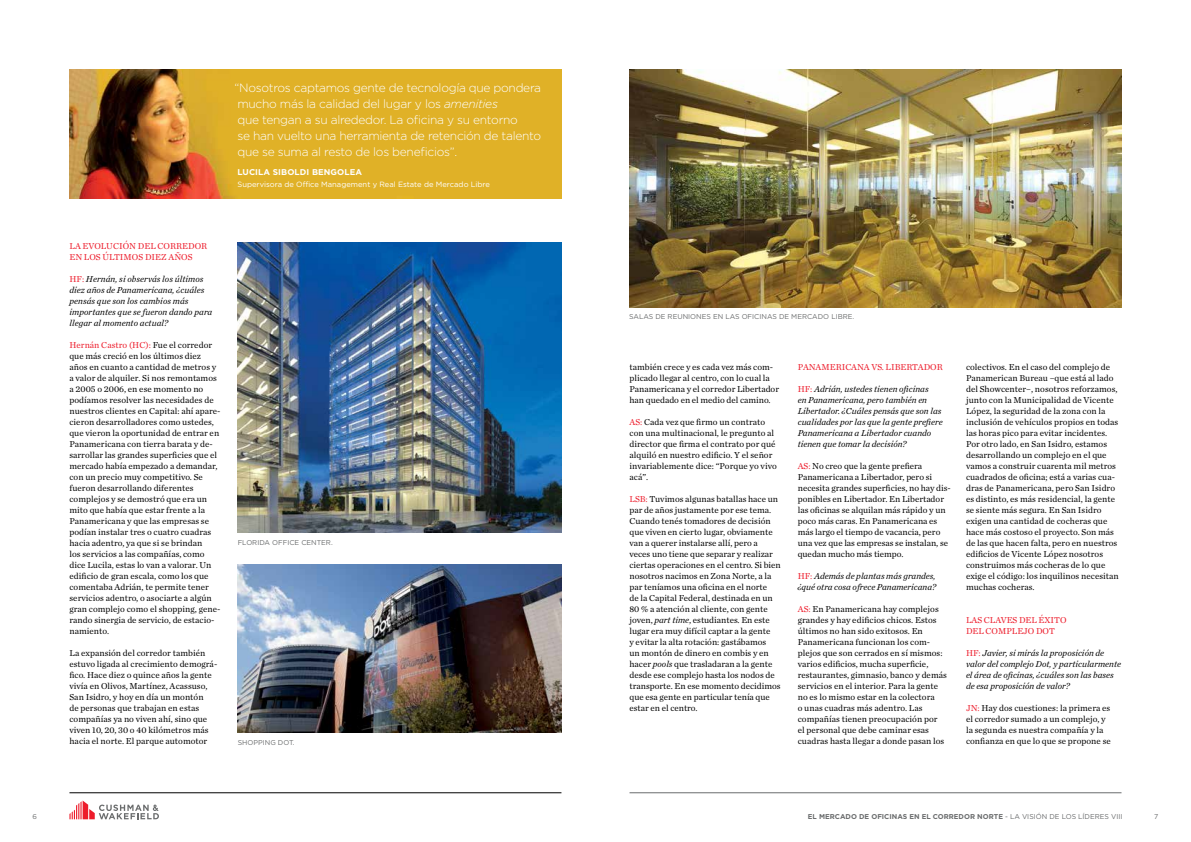
<style>
.page{position:relative;width:1191px;height:842px;background:#fff}
.page>*{position:absolute;margin:0;border:0;box-sizing:border-box;transform-origin:0 0}
.t1{font:300 12px/16px "Gotham";letter-spacing:-.025em;color:#fff}
.t2{font:9px/11px "Chronicle Text G1";letter-spacing:.005em;color:#000}
.t3{font:italic 9px/11px "Chronicle Text G1";color:#000}
.t4{font:9px/11px "Chronicle Text G1";color:#ed1c2b}
.t5{font:700 8.4px "Gotham";letter-spacing:.01em;color:#fff}
.t6{font:7.6px "Gotham";color:#fff}
.t7{font:7px "Gotham";color:#6a6c6d}
.t8{font:700 7px "Gotham";color:#6a6c6d}
.s1{font-style:italic}
.s2{font-style:normal;color:#ed1c2b}
.s3{color:#ed1c2b}
.s4{font-weight:400}
</style>
<div class="page">
<hr style="left:629px;top:792px;width:492px;height:1px;background:#6a6c6d">
<hr style="left:69px;top:792px;width:492px;height:1px;background:#000">
<svg style="left:69px;top:800px;width:90px;height:19px"></svg>
<img style="left:238px;top:242px;width:323px;height:291px">
<img style="left:629px;top:69px;width:492px;height:238px">
<img style="left:69px;top:69px;width:492px;height:129px">
<img style="left:238px;top:564px;width:323px;height:168px">
<p class="t1" style="left:235px;top:80px;width:308px">“Nosotros captamos gente de tecnología que pondera mucho más la calidad del lugar y los <span class="s1">amenities<br></span>que tengan a su alrededor. La oficina y su entorno<br>se han vuelto una herramienta de retención de talento que se suma al resto de los beneficios”.</p>
<p class="t5" style="left:237px;top:167px;width:126px">LUCILA SIBOLDI BENGOLEA</p>
<p class="t6" style="left:237px;top:180px;width:254px">SUPERVISORA DE OFFICE MANAGEMENT Y REAL ESTATE DE MERCADO LIBRE</p>
<p class="t4" style="left:69px;top:240px;width:139px">LA EVOLUCIÓN DEL CORREDOR<br>EN LOS ÚLTIMOS DIEZ AÑOS</p>
<p class="t3" style="left:69px;top:273px;width:144px"><span class="s2">HF:</span> Hernán, si observás los últimos diez años de Panamericana, ¿cuáles pensás que son los cambios más importantes que se fueron dando para llegar al momento actual?</p>
<p class="t2" style="left:69px;top:339px;width:153px"><span class="s3">Hernán Castro (HC):</span> Fue el corredor que más creció en los últimos diez años en cuanto a cantidad de metros y a valor de alquiler. Si nos remontamos a 2005 o 2006, en ese momento no podíamos resolver las necesidades de nuestros clientes en Capital: ahí apare&shy;cieron desarrolladores como ustedes, que vieron la oportunidad de entrar en Panamericana con tierra barata y de&shy;sarrollar las grandes superficies que el mercado había empezado a demandar, con un precio muy competitivo. Se fueron desarrollando diferentes complejos y se demostró que era un mito que había que estar frente a la Panamericana y que las empresas se podían instalar tres o cuatro cuadras hacia adentro, ya que si se brindan<br>los servicios a las compañías, como dice Lucila, estas lo van a valorar. Un edificio de gran escala, como los que comentaba Adrián, te permite tener servicios adentro, o asociarte a algún gran complejo como el shopping, gene&shy;rando sinergia de servicio, de estacio&shy;namiento.</p>
<p class="t2" style="left:69px;top:647px;width:149px">La expansión del corredor también estuvo ligada al crecimiento demográ&shy;fico. Hace diez o quince años la gente vivía en Olivos, Martínez, Acassuso, San Isidro, y hoy en día un montón<br>de personas que trabajan en estas compañías ya no viven ahí, sino que viven 10, 20, 30 o 40 kilómetros más hacia el norte. El parque automotor</p>
<p class="t7" style="left:238px;top:538px;width:96px">FLORIDA OFFICE CENTER.</p>
<p class="t7" style="left:238px;top:738px;width:58px">SHOPPING DOT.</p>
<p class="t7" style="left:629px;top:312px;width:227px">SALAS DE REUNIONES EN LAS OFICINAS DE M ERCADO LIBRE.</p>
<p class="t2" style="left:629px;top:361px;width:151px">también crece y es cada vez más com&shy;plicado llegar al centro, con lo cual la Panamericana y el corredor Libertador han quedado en el medio del camino.</p>
<p class="t2" style="left:629px;top:416px;width:149px"><span class="s3">AS:</span> Cada vez que firmo un contrato con una multinacional, le pregunto al director que firma el contrato por qué alquiló en nuestro edificio. Y el señor invariablemente dice: “Porque yo vivo acá”.</p>
<p class="t2" style="left:629px;top:493px;width:153px"><span class="s3">LSB:</span> Tuvimos algunas batallas hace un par de años justamente por ese tema.<br>Cuando tenés tomadores de decisión que viven en cierto lugar, obviamente van a querer instalarse allí, pero a veces uno tiene que separar y realizar ciertas operaciones en el centro. Si bien nosotros nacimos en Zona Norte, a la par teníamos una oficina en el norte<br>de la Capital Federal, destinada en un 80 % a atención al cliente, con gente joven, <span class="s1">part time</span>, estudiantes. En este lugar era muy difícil captar a la gente<br>y evitar la alta rotación: gastábamos<br>un montón de dinero en combis y en hacer <span class="s1">pools</span> que trasladaran a la gente desde ese complejo hasta los nodos de transporte. En ese momento decidimos que esa gente en particular tenía que estar en el centro.</p>
<p class="t4" style="left:797px;top:361px;width:146px">PANAMERICANA VS. LIBERTADOR</p>
<p class="t3" style="left:797px;top:383px;width:146px"><span class="s2">HF:</span> Adrián, ustedes tienen oficinas<br>en Panamericana, pero también en Libertador. ¿Cuáles pensás que son las cualidades por las que la gente prefiere Panamericana a Libertador cuando tienen que tomar la decisión?</p>
<p class="t2" style="left:797px;top:460px;width:155px"><span class="s3">AS:</span> No creo que la gente prefiera Panamericana a Libertador, pero si necesita grandes superficies, no hay dis&shy;ponibles en Libertador. En Libertador las oficinas se alquilan más rápido y un poco más caras. En Panamericana es más largo el tiempo de vacancia, pero una vez que las empresas se instalan, se quedan mucho más tiempo.</p>
<p class="t3" style="left:797px;top:570px;width:140px"><span class="s2">HF:</span> Además de plantas más grandes, ¿qué otra cosa ofrece Panamericana?</p>
<p class="t2" style="left:797px;top:603px;width:151px"><span class="s3">AS:</span> En Panamericana hay complejos grandes y hay edificios chicos. Estos últimos no han sido exitosos. En Panamericana funcionan los com&shy;plejos que son cerrados en sí mismos: varios edificios, mucha superficie, restaurantes, gimnasio, banco y demás servicios en el interior. Para la gente no es lo mismo estar en la colectora<br>o unas cuadras más adentro. Las compañías tienen preocupación por<br>el personal que debe caminar esas cuadras hasta llegar a donde pasan los</p>
<p class="t2" style="left:966px;top:361px;width:154px">colectivos. En el caso del complejo de Panamerican Bureau –que está al lado del Showcenter–, nosotros reforzamos, junto con la Municipalidad de Vicente López, la seguridad de la zona con la inclusión de vehículos propios en todas las horas pico para evitar incidentes.<br>Por otro lado, en San Isidro, estamos desarrollando un complejo en el que vamos a construir cuarenta mil metros cuadrados de oficina; está a varias cua&shy;dras de Panamericana, pero San Isidro es distinto, es más residencial, la gente se siente más segura. En San Isidro exigen una cantidad de cocheras que hace más costoso el proyecto. Son más de las que hacen falta, pero en nuestros edificios de Vicente López nosotros construimos más cocheras de lo que exige el código: los inquilinos necesitan muchas cocheras.</p>
<p class="t4" style="left:966px;top:614px;width:102px">LAS CLAVES DEL ÉXITO<br>DEL COMPLEJO DOT</p>
<p class="t3" style="left:966px;top:647px;width:156px"><span class="s2">HF:</span> Javier, si mirás la proposición de valor del complejo Dot, y particularmente el área de oficinas, ¿cuáles son las bases de esa proposición de valor?</p>
<p class="t2" style="left:966px;top:702px;width:146px"><span class="s3">JN:</span> Hay dos cuestiones: la primera es el corredor sumado a un complejo, y la segunda es nuestra compañía y la confianza en que lo que se propone se</p>
<p class="t7" style="left:32px;top:812px;width:6px">6</p>
<p class="t8" style="left:808px;top:812px;width:316px">EL MERCADO DE OFICINAS EN EL CORREDOR NORTE <span class="s4">- LA VISIÓN DE LOS LÍDERES VIII</span></p>
<p class="t7" style="left:1154px;top:812px;width:6px">7</p>
</div>
